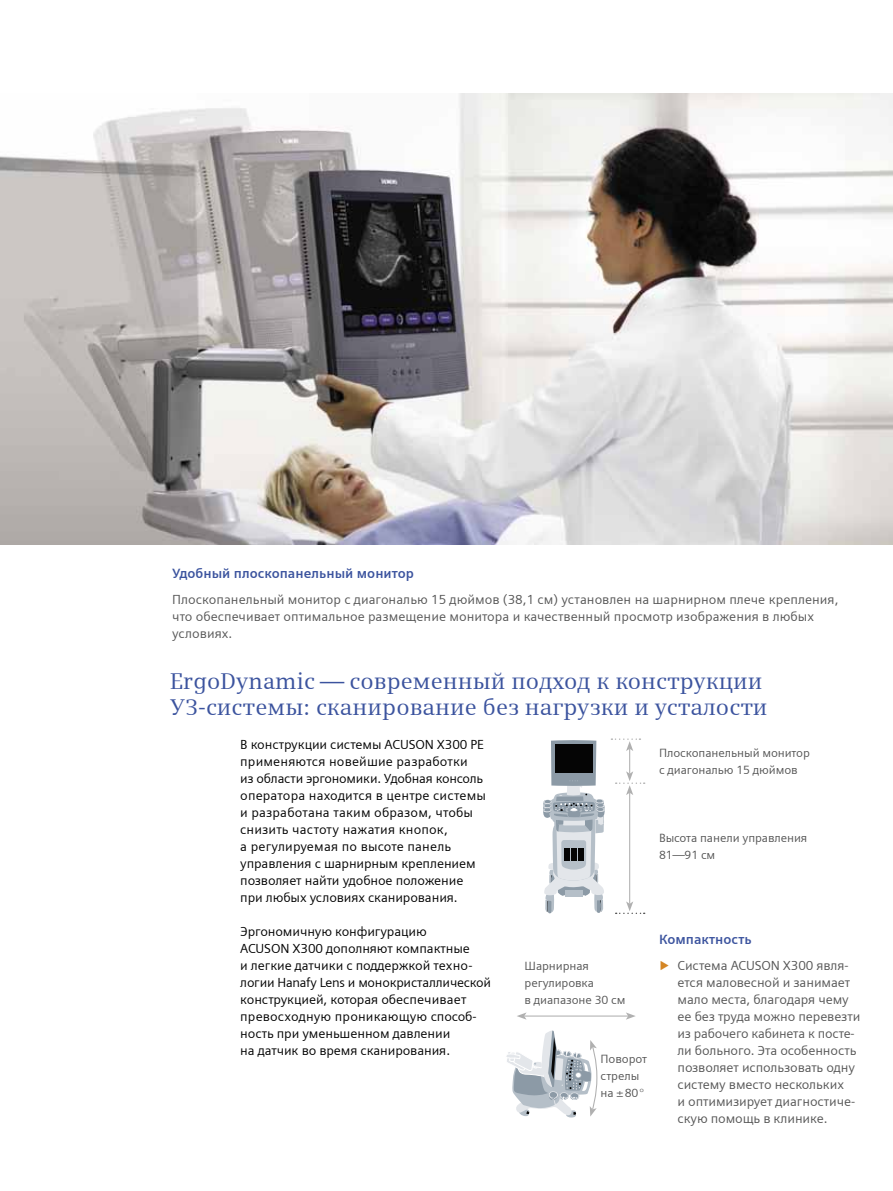
<style>
.page{position:relative;width:893px;height:1191px;background:#fff}
.page>*{position:absolute;margin:0;border:0;box-sizing:border-box;transform-origin:0 0}
.t1{font:22.8px/25.5px "Siemens Serif";letter-spacing:.005em;color:#3b539e}
.t2{font:700 13.5px "Siemens Sans";color:#3b539e}
.t3{font:13.2px/17px "Siemens Sans";letter-spacing:-.01em;color:#000}
.t4{font:13.2px/17px "Siemens Sans";letter-spacing:-.01em;color:#555}
.t5{font:12px/17px "Siemens Sans";letter-spacing:-.01em;color:#555}
.s1{font-family:"Arial";color:#d48625}
</style>
<div class="page">
<svg style="left:543px;top:740px;width:62px;height:173px"></svg>
<img style="left:0;top:94px;width:893px;height:450px">
<hr style="left:524px;top:1015px;width:104px;height:1px;background:#b0b0b0">
<svg style="left:517px;top:1012px;width:10px;height:7px"></svg>
<svg style="left:626px;top:1012px;width:10px;height:7px"></svg>
<hr style="left:629px;top:792px;width:1px;height:111px;background:#b0b0b0">
<svg style="left:616px;top:901px;width:29px;height:13px"></svg>
<svg style="left:611px;top:738px;width:34px;height:57px"></svg>
<svg style="left:506px;top:1030px;width:92px;height:87px"></svg>
<p class="t2" style="left:172px;top:566px;width:243px">Удобный плоскопанельный монитор</p>
<p class="t4" style="left:172px;top:591px;width:668px">Плоскопанельный монитор с диагональю 15 дюймов (38,1 см) установлен на шарнирном плече крепления, что обеспечивает оптимальное размещение монитора и качественный просмотр изображения в любых условиях.</p>
<h1 class="t1" style="left:170px;top:668px;width:599px">ErgoDynamic — современный подход к конструкции<br>УЗ-системы: сканирование без нагрузки и усталости</h1>
<p class="t3" style="left:240px;top:735px;width:247px">В конструкции системы ACUSON X300 PE применяются новейшие разработки<br>из области эргономики. Удобная консоль оператора находится в центре системы и разработана таким образом, чтобы снизить частоту нажатия кнопок,<br>а регулируемая по высоте панель управления с шарнирным креплением позволяет найти удобное положение при любых условиях сканирования.</p>
<p class="t3" style="left:240px;top:922px;width:252px">Эргономичную конфигурацию<br>ACUSON X300 дополняют компактные<br>и легкие датчики с поддержкой техно&shy;логии Hanafy Lens и монокристаллической конструкцией, которая обеспечивает превосходную проникающую способ&shy;ность при уменьшенном давлении<br>на датчик во время сканирования.</p>
<p class="t2" style="left:659px;top:932px;width:94px">Компактность</p>
<p class="t5" style="left:659px;top:744px;width:152px">Плоскопанельный монитор с диагональю 15 дюймов</p>
<p class="t5" style="left:659px;top:829px;width:150px">Высота панели управления<br>81—91 см</p>
<p class="t4" style="left:677px;top:956px;width:184px;text-indent:-18px"><span class="s1">►</span> Система ACUSON X300 явля&shy;ется маловесной и занимает мало места, благодаря чему ее без труда можно перевезти из рабочего кабинета к посте&shy;ли больного. Эта особенность позволяет использовать одну систему вместо нескольких<br>и оптимизирует диагностиче&shy;скую помощь в клинике.</p>
<p class="t5" style="left:525px;top:957px;width:102px">Шарнирная регулировка<br>в диапазоне 30 см</p>
<p class="t5" style="left:601px;top:1050px;width:48px">Поворот стрелы на ±80°</p>
</div>
